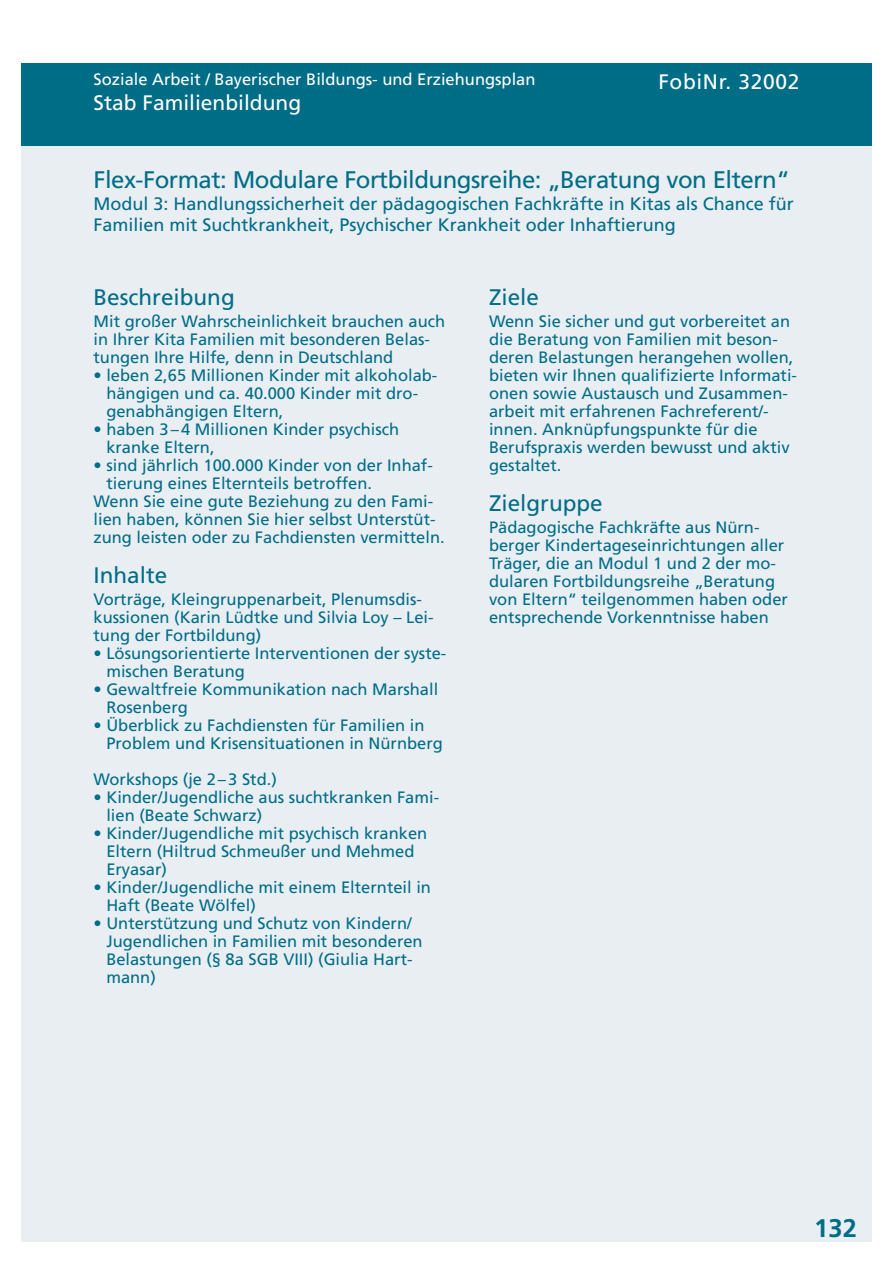
<style>
.page{position:relative;width:893px;height:1263px;background:#fff}
.page>*{position:absolute;margin:0;border:0;box-sizing:border-box;transform-origin:0 0}
.t1{font:700 25.5px "Frutiger";color:#006d87}
.t2{font:24px "Frutiger";letter-spacing:-.02em;color:#006d87}
.t3{font:22.5px "Frutiger";color:#006d87}
.t4{font:21px "Frutiger";color:#fff}
.t5{font:21px "Frutiger";letter-spacing:.03em;color:#fff}
.t6{font:18px/21.6px "Frutiger";color:#006d87}
.t7{font:16.5px/18px "Frutiger";color:#006d87}
.t8{font:16.5px "Frutiger";color:#fff}
</style>
<div class="page">
<div style="left:21px;top:146px;width:851px;height:1096px;background:#e9eef3"></div>
<div style="left:21px;top:64px;width:851px;height:82px;background:#006d87"></div>
<p class="t8" style="left:94px;top:69px;width:443px">Soziale Arbeit / Bayerischer Bildungs- und Erziehungsplan</p>
<p class="t5" style="left:658px;top:69px;width:143px">FobiNr. 32002</p>
<p class="t4" style="left:94px;top:90px;width:209px">Stab Familienbildung</p>
<h2 class="t2" style="left:94px;top:166px;width:698px">Flex-Format: Modulare Fortbildungsreihe: „Beratung von Eltern“</h2>
<p class="t6" style="left:94px;top:193px;width:702px">Modul 3: Handlungssicherheit der pädagogischen Fachkräfte in Kitas als Chance für<br>Familien mit Suchtkrankheit, Psychischer Krankheit oder Inhaftierung</p>
<h3 class="t3" style="left:94px;top:284px;width:143px">Beschreibung</h3>
<p class="t7" style="left:94px;top:312px;width:353px">Mit großer Wahrscheinlichkeit brauchen auch in Ihrer Kita Familien mit besonderen Belas&shy;tungen Ihre Hilfe, denn in Deutschland</p>
<p class="t7" style="left:106px;top:366px;width:333px;text-indent:-13px">• leben 2,65 Millionen Kinder mit alkoholab&shy;hängigen und ca. 40.000 Kinder mit dro&shy;genabhängigen Eltern,</p>
<p class="t7" style="left:106px;top:420px;width:294px;text-indent:-13px">• haben 3–4 Millionen Kinder psychisch kranke Eltern,</p>
<p class="t7" style="left:94px;top:456px;width:341px">• sind jährlich 100.000 Kinder von der Inhaf-</p>
<p class="t7" style="left:106px;top:474px;width:267px">tierung eines Elternteils betroffen.</p>
<p class="t7" style="left:94px;top:492px;width:341px">Wenn Sie eine gute Beziehung zu den Fami-</p>
<p class="t7" style="left:94px;top:510px;width:344px">lien haben, können Sie hier selbst Unterstüt-</p>
<p class="t7" style="left:94px;top:528px;width:353px">zung leisten oder zu Fachdiensten vermitteln.</p>
<h3 class="t3" style="left:94px;top:562px;width:75px">Inhalte</h3>
<p class="t7" style="left:94px;top:590px;width:342px">Vorträge, Kleingruppenarbeit, Plenumsdis&shy;kussionen (Karin Lüdtke und Silvia Loy – Lei&shy;tung der Fortbildung)</p>
<p class="t7" style="left:106px;top:644px;width:342px;text-indent:-13px">• Lösungsorientierte Interventionen der syste&shy;mischen Beratung</p>
<p class="t7" style="left:106px;top:680px;width:333px;text-indent:-13px">• Gewaltfreie Kommunikation nach Marshall<br>Rosenberg</p>
<p class="t7" style="left:106px;top:716px;width:338px;text-indent:-13px">• Überblick zu Fachdiensten für Familien in<br>Problem und Krisensituationen in Nürnberg</p>
<p class="t7" style="left:94px;top:770px;width:185px">Workshops (je 2–3 Std.)</p>
<p class="t7" style="left:106px;top:789px;width:334px;text-indent:-13px">• Kinder/Jugendliche aus suchtkranken Fami&shy;lien (Beate Schwarz)</p>
<p class="t7" style="left:106px;top:825px;width:322px;text-indent:-13px">• Kinder/Jugendliche mit psychisch kranken<br>Eltern (Hiltrud Schmeußer und Mehmed<br>Eryasar)</p>
<p class="t7" style="left:106px;top:879px;width:326px;text-indent:-13px">• Kinder/Jugendliche mit einem Elternteil in<br>Haft (Beate Wölfel)</p>
<p class="t7" style="left:106px;top:915px;width:318px;text-indent:-13px">• Unterstützung und Schutz von Kindern/<br>Jugendlichen in Familien mit besonderen<br>Belastungen (§ 8a SGB VIII) (Giulia Hart&shy;mann)</p>
<h3 class="t3" style="left:489px;top:284px;width:52px">Ziele</h3>
<p class="t7" style="left:489px;top:312px;width:310px">Wenn Sie sicher und gut vorbereitet an die Beratung von Familien mit beson&shy;deren Belastungen herangehen wollen, bieten wir Ihnen qualifizierte Informati&shy;onen sowie Austausch und Zusammen&shy;arbeit mit erfahrenen Fachreferent/- innen. Anknüpfungspunkte für die Berufspraxis werden bewusst und aktiv gestaltet.</p>
<h3 class="t3" style="left:489px;top:490px;width:115px">Zielgruppe</h3>
<p class="t7" style="left:489px;top:518px;width:300px">Pädagogische Fachkräfte aus Nürn&shy;berger Kindertageseinrichtungen aller Träger, die an Modul 1 und 2 der mo&shy;dularen Fortbildungsreihe „Beratung von Eltern“ teilgenommen haben oder entsprechende Vorkenntnisse haben</p>
<h1 class="t1" style="left:814px;top:1213px;width:44px">132</h1>
</div>
